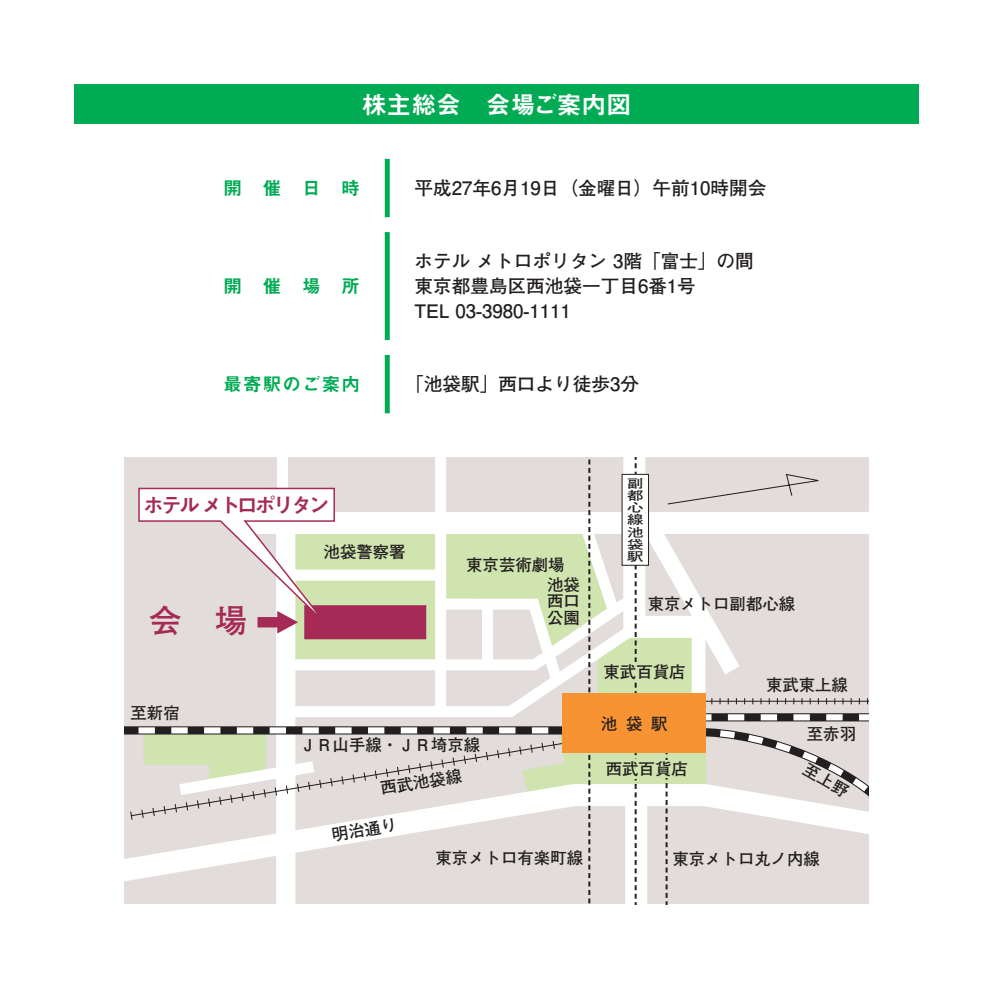
<style>
.page{position:relative;width:993px;height:993px;background:#fff}
.page>*{position:absolute;margin:0;border:0;box-sizing:border-box;transform-origin:0 0}
.t1{font:700 32.73px "Futo Go B101 Pr 5";color:#a52a56}
.t2{font:24.85px "Midashi Go Pr 5 MB31";color:#fff}
.t3{font:21px "Midashi Go Pr 5 MB31";letter-spacing:-.15em;color:#a52a56}
.t4{font:700 18.55px/24.8px "Futo Go B101 Pr 5";color:#231f20}
.t5{font:18.55px "Midashi Go Pr 5 MB31";letter-spacing:.585em;color:#00ab54}
.t6{font:18.55px "Midashi Go Pr 5 MB31";letter-spacing:.055em;color:#00ab54}
.t7{font:700 16.45px/19.9px "Futo Go B101 Pr 5";color:#231f20}
.t8{font:700 12.08px/12.1px "Futo Go B101 Pr 5";color:#231f20;text-align:justify;scale:1.35 1}
</style>
<div class="page">
<div style="left:74px;top:84px;width:844px;height:40px;background:#00ab54"></div>
<div style="left:384px;top:159px;width:5px;height:58px;background:#00ab54"></div>
<div style="left:384px;top:232px;width:5px;height:108px;background:#00ab54"></div>
<div style="left:384px;top:355px;width:5px;height:58px;background:#00ab54"></div>
<hr style="left:992px;top:228px;width:1px;height:80px;background:#00ab54">
<svg style="left:124px;top:457px;width:744px;height:447px"></svg>
<h2 class="t2" style="left:361px;top:84px;width:271px">株主総会　会場ご案内図</h2>
<p class="t5" style="left:223px;top:173px;width:138px">開催日時</p>
<p class="t4" style="left:414px;top:174px;width:353px">平成27年6月19日（金曜日）午前10時開会</p>
<p class="t5" style="left:223px;top:271px;width:138px">開催場所</p>
<p class="t4" style="left:414px;top:247px;width:340px">ホテル メトロポリタン 3階「富士」の間東京都豊島区西池袋一丁目6番1号<br>TEL 03-3980-1111</p>
<p class="t6" style="left:223px;top:369px;width:138px">最寄駅のご案内</p>
<p class="t4" style="left:405px;top:370px;width:235px">「池袋駅」西口より徒歩3分</p>
<p class="t3" style="left:143px;top:488px;width:188px">ホテル メトロポリタン</p>
<h1 class="t1" style="left:149px;top:594px;width:100px">会　場</h1>
<p class="t7" style="left:130px;top:701px;width:51px">至新宿</p>
<p class="t7" style="left:323px;top:541px;width:83px">池袋警察署</p>
<p class="t7" style="left:547px;top:553px;width:34px;text-indent:-81px">東京芸術劇場池袋</p>
<p class="t7" style="left:547px;top:591px;width:34px;line-height:16.4px">西口公園</p>
<p class="t7" style="left:300px;top:733px;width:182px">ＪＲ山手線・ＪＲ埼京線</p>
<p class="t7" style="left:379px;top:777px;width:83px;rotate:-9deg">西武池袋線</p>
<p class="t7" style="left:330px;top:823px;width:67px;rotate:-9deg">明治通り</p>
<p class="t7" style="left:435px;top:846px;width:149px">東京メトロ有楽町線</p>
<p class="t8" style="left:627px;top:476px;width:13px">副都心線池袋駅</p>
<p class="t7" style="left:647px;top:592px;width:149px">東京メトロ副都心線</p>
<p class="t7" style="left:603px;top:660px;width:83px">東武百貨店</p>
<p class="t7" style="left:600px;top:712px;width:68px">池 袋 駅</p>
<p class="t7" style="left:605px;top:757px;width:83px">西武百貨店</p>
<p class="t7" style="left:765px;top:673px;width:83px">東武東上線</p>
<p class="t7" style="left:806px;top:722px;width:51px">至赤羽</p>
<p class="t7" style="left:672px;top:847px;width:149px">東京メトロ丸ノ内線</p>
</div>
